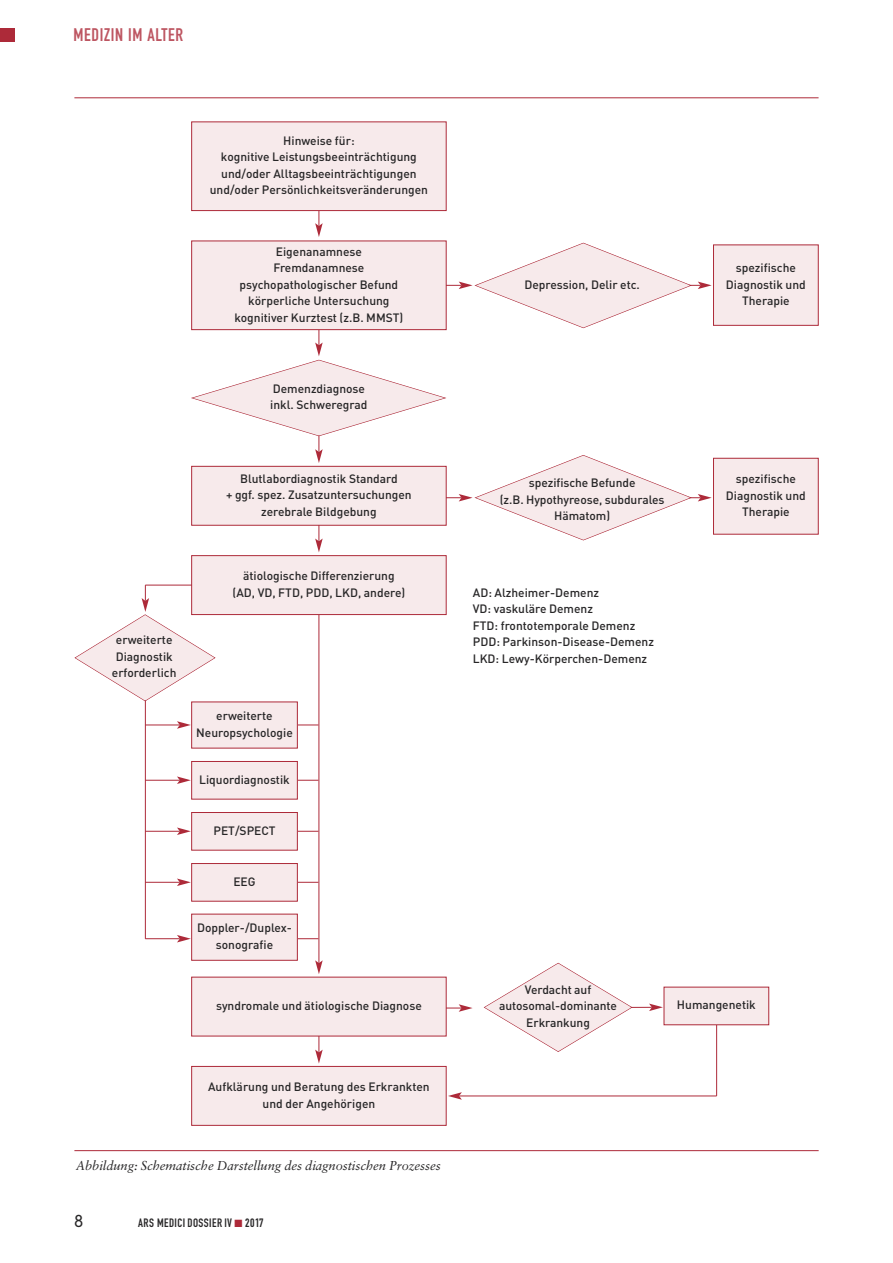
<style>
.page{position:relative;width:893px;height:1263px;background:#fff}
.page>*{position:absolute;margin:0;border:0;box-sizing:border-box;transform-origin:0 0}
.t1{font:18px "DIN Engschrift";letter-spacing:.035em;color:#bd5561}
.t2{font:300 16.5px "DIN Neuzeit Grotesk";color:#272627}
.t3{font:italic 12.9px "Sabon";letter-spacing:-.005em;color:#272627}
.t4{font:500 12px/16.5px "DIN";color:#272627;text-align:center}
.t5{font:12px "DIN Engschrift";letter-spacing:.035em;color:#272627}
.s1{color:#ad2a39}
</style>
<div class="page">
<div style="left:0;top:28px;width:15px;height:14px;background:#ad2a39"></div>
<hr style="left:74px;top:1150px;width:745px;height:1px;background:#ad2a39">
<hr style="left:74px;top:97px;width:745px;height:1px;background:#ad2a39">
<hr style="left:716px;top:1020px;width:1px;height:76px;background:#ad2a39">
<hr style="left:427px;top:285px;width:34px;height:1px;background:#ad2a39">
<hr style="left:666px;top:285px;width:34px;height:1px;background:#ad2a39">
<svg style="left:698px;top:282px;width:14px;height:7px"></svg>
<hr style="left:427px;top:497px;width:34px;height:1px;background:#ad2a39">
<hr style="left:666px;top:497px;width:34px;height:1px;background:#ad2a39">
<svg style="left:698px;top:494px;width:14px;height:7px"></svg>
<hr style="left:427px;top:1008px;width:34px;height:1px;background:#ad2a39">
<svg style="left:459px;top:1004px;width:14px;height:8px"></svg>
<svg style="left:298px;top:780px;width:20px;height:1px"></svg>
<svg style="left:298px;top:831px;width:20px;height:1px"></svg>
<svg style="left:298px;top:882px;width:20px;height:1px"></svg>
<svg style="left:298px;top:938px;width:20px;height:1px"></svg>
<svg style="left:315px;top:211px;width:8px;height:26px"></svg>
<svg style="left:315px;top:525px;width:8px;height:27px"></svg>
<hr style="left:319px;top:606px;width:1px;height:357px;background:#ad2a39">
<svg style="left:315px;top:960px;width:8px;height:14px"></svg>
<hr style="left:145px;top:680px;width:1px;height:259px;background:#ad2a39">
<svg style="left:315px;top:1036px;width:8px;height:27px"></svg>
<div style="left:192px;top:122px;width:254px;height:88px;background:#f7eaeb"></div>
<div style="left:191px;top:122px;width:255px;height:89px;border:1px solid #ad2a39"></div>
<div style="left:192px;top:241px;width:254px;height:88px;background:#f7eaeb"></div>
<svg style="left:191px;top:320px;width:255px;height:143px"></svg>
<div style="left:192px;top:467px;width:254px;height:58px;background:#f7eaeb"></div>
<div style="left:191px;top:466px;width:255px;height:59px;border:1px solid #ad2a39"></div>
<div style="left:192px;top:977px;width:254px;height:59px;background:#f7eaeb"></div>
<div style="left:192px;top:1067px;width:254px;height:58px;background:#f7eaeb"></div>
<div style="left:191px;top:1066px;width:255px;height:60px;border:1px solid #ad2a39"></div>
<div style="left:192px;top:762px;width:105px;height:37px;background:#f7eaeb"></div>
<div style="left:191px;top:761px;width:107px;height:38px;border:1px solid #ad2a39"></div>
<div style="left:192px;top:813px;width:105px;height:37px;background:#f7eaeb"></div>
<div style="left:191px;top:812px;width:107px;height:38px;border:1px solid #ad2a39"></div>
<div style="left:192px;top:864px;width:105px;height:37px;background:#f7eaeb"></div>
<div style="left:191px;top:863px;width:107px;height:38px;border:1px solid #ad2a39"></div>
<div style="left:192px;top:914px;width:105px;height:46px;background:#f7eaeb"></div>
<div style="left:191px;top:914px;width:107px;height:46px;border:1px solid #ad2a39"></div>
<svg style="left:74px;top:585px;width:142px;height:116px"></svg>
<svg style="left:484px;top:963px;width:179px;height:89px"></svg>
<svg style="left:459px;top:455px;width:233px;height:85px"></svg>
<svg style="left:459px;top:243px;width:233px;height:85px"></svg>
<div style="left:714px;top:245px;width:104px;height:80px;background:#f7eaeb"></div>
<div style="left:713px;top:245px;width:106px;height:81px;border:1px solid #ad2a39"></div>
<div style="left:714px;top:459px;width:104px;height:75px;background:#f7eaeb"></div>
<div style="left:713px;top:458px;width:106px;height:76px;border:1px solid #ad2a39"></div>
<div style="left:664px;top:987px;width:104px;height:37px;background:#f7eaeb"></div>
<div style="left:664px;top:987px;width:105px;height:38px;border:1px solid #ad2a39"></div>
<svg style="left:298px;top:725px;width:20px;height:1px"></svg>
<hr style="left:145px;top:780px;width:35px;height:1px;background:#ad2a39">
<svg style="left:177px;top:776px;width:14px;height:8px"></svg>
<hr style="left:145px;top:831px;width:35px;height:1px;background:#ad2a39">
<svg style="left:177px;top:827px;width:14px;height:8px"></svg>
<hr style="left:145px;top:882px;width:35px;height:1px;background:#ad2a39">
<svg style="left:177px;top:878px;width:14px;height:8px"></svg>
<hr style="left:145px;top:938px;width:35px;height:1px;background:#ad2a39">
<svg style="left:177px;top:935px;width:14px;height:7px"></svg>
<hr style="left:145px;top:725px;width:35px;height:1px;background:#ad2a39">
<svg style="left:177px;top:721px;width:14px;height:8px"></svg>
<div style="left:192px;top:702px;width:105px;height:46px;background:#f7eaeb"></div>
<div style="left:191px;top:702px;width:107px;height:46px;border:1px solid #ad2a39"></div>
<hr style="left:145px;top:585px;width:59px;height:1px;background:#ad2a39">
<div style="left:192px;top:556px;width:254px;height:58px;background:#f7eaeb"></div>
<div style="left:191px;top:555px;width:255px;height:60px;border:1px solid #ad2a39"></div>
<hr style="left:459px;top:1096px;width:258px;height:1px;background:#ad2a39">
<svg style="left:448px;top:1092px;width:14px;height:8px"></svg>
<h1 class="t1" style="left:73px;top:28px;width:111px">MEDIZIN IM ALTER</h1>
<p class="t4" style="left:210px;top:133px;width:220px">Hinweise für:<br>kognitive Leistungsbeeinträchtigung und/oder Alltagsbeeinträchtigungen und/oder Persönlichkeitsveränderungen</p>
<p class="t4" style="left:234px;top:243px;width:170px">Eigenanamnese<br>Fremdanamnese psychopathologischer Befund körperliche Untersuchung kognitiver Kurztest (z.B. MMST)</p>
<p class="t4" style="left:270px;top:380px;width:99px;text-align:left">Demenzdiagnose inkl. Schweregrad</p>
<p class="t4" style="left:226px;top:470px;width:187px">Blutlabordiagnostik Standard<br>+ ggf. spez. Zusatzuntersuchungen zerebrale Bildgebung</p>
<p class="t4" style="left:112px;top:632px;width:66px">erweiterte<br>Diagnostik erforderlich</p>
<p class="t4" style="left:233px;top:568px;width:174px">ätiologische Differenzierung (AD, VD, FTD, PDD, LKD, andere)</p>
<p class="t4" style="left:196px;top:708px;width:98px">erweiterte<br>Neuropsychologie</p>
<p class="t4" style="left:199px;top:771px;width:92px">Liquordiagnostik</p>
<p class="t4" style="left:214px;top:822px;width:63px">PET/SPECT</p>
<p class="t4" style="left:233px;top:873px;width:24px">EEG</p>
<p class="t4" style="left:197px;top:920px;width:96px">Doppler-/Duplex&shy;sonografie</p>
<p class="t4" style="left:216px;top:998px;width:207px">syndromale und ätiologische Diagnose</p>
<p class="t4" style="left:208px;top:1079px;width:223px">Aufklärung und Beratung des Erkrankten und der Angehörigen</p>
<p class="t3" style="left:76px;top:1160px;width:366px">Abbildung: Schematische Darstellung des diagnostischen Prozesses</p>
<h2 class="t2" style="left:74px;top:1214px;width:10px">8</h2>
<p class="t5" style="left:138px;top:1218px;width:127px">ARS MEDICI DOSSIER IV <span class="s1">■</span> 2017</p>
<p class="t4" style="left:524px;top:276px;width:117px">Depression, Delir etc.</p>
<p class="t4" style="left:726px;top:260px;width:81px">spezifische<br>Diagnostik und<br>Therapie</p>
<p class="t4" style="left:500px;top:475px;width:166px">spezifische Befunde<br>(z.B. Hypothyreose, subdurales<br>Hämatom)</p>
<p class="t4" style="left:473px;top:584px;width:183px;text-align:left">AD: Alzheimer-Demenz<br>VD: vaskuläre Demenz<br>FTD: frontotemporale Demenz<br>PDD: Parkinson-Disease-Demenz<br>LKD: Lewy-Körperchen-Demenz</p>
<p class="t4" style="left:726px;top:471px;width:81px">spezifische<br>Diagnostik und<br>Therapie</p>
<p class="t4" style="left:499px;top:981px;width:119px">Verdacht auf autosomal-dominante<br>Erkrankung</p>
<p class="t4" style="left:677px;top:997px;width:80px">Humangenetik</p>
</div>
